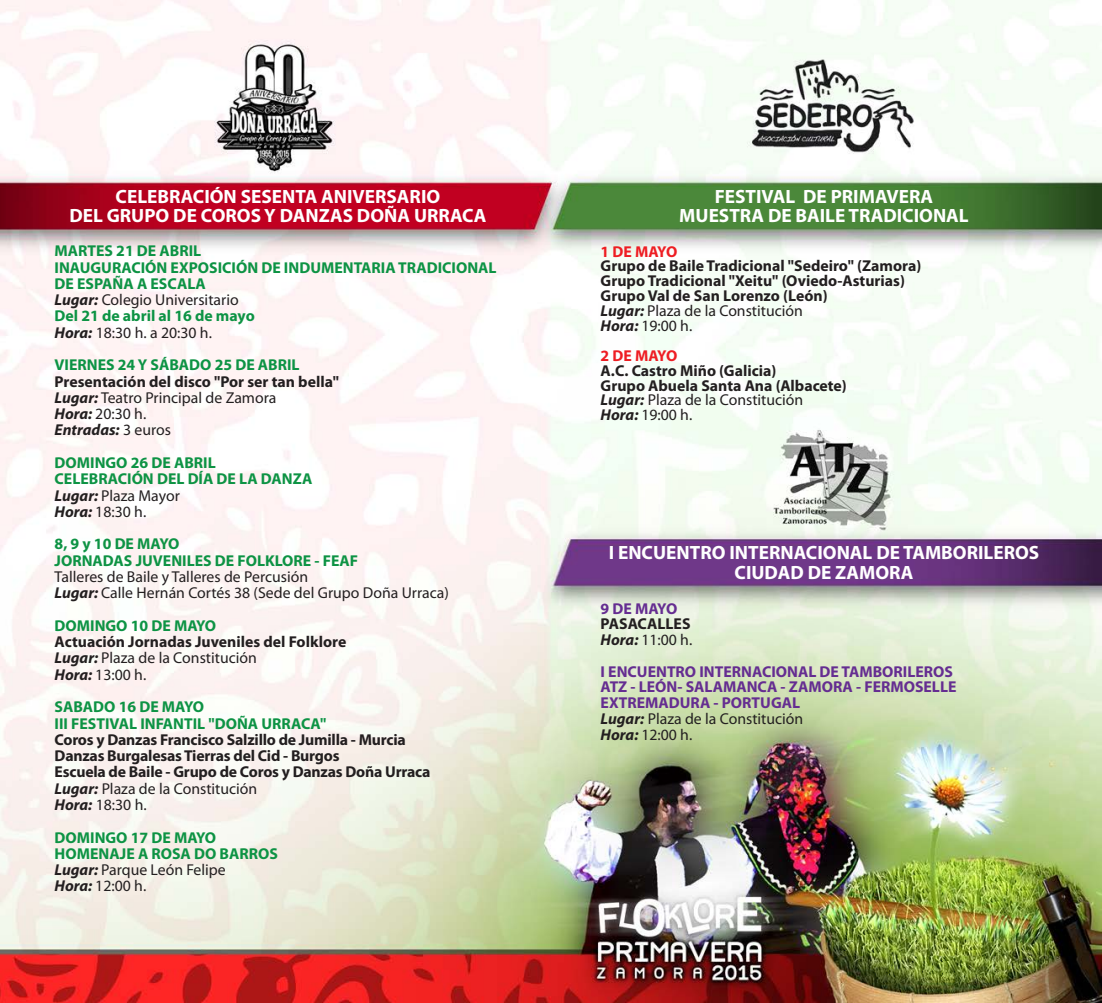
<style>
.page{position:relative;width:1102px;height:1003px;background:#fff}
.page>*{position:absolute;margin:0;border:0;box-sizing:border-box;transform-origin:0 0}
.t1{font:700 19.25px/19.2px "Myriad Pro";color:#fff;text-align:center}
.t2{font:700 15.75px/16.3px "Myriad Pro";color:#231f20}
.t3{font:700 15.75px/16.3px "Myriad Pro";color:#0d9344}
.t4{font:700 15.75px/15.8px "Myriad Pro";color:#652d91}
.t5{font:15.75px/16.3px "Myriad Pro";color:#231f20}
.t6{font:700 15.75px "Myriad Pro";letter-spacing:-.025em;color:#ee1d23}
.s1{font-style:italic;color:#231f20}
.s2{font-weight:400;color:#231f20}
.s3{font-style:italic}
.s4{font-weight:400}
.s5{font-weight:700;font-style:italic}
</style>
<div class="page">
<img style="left:0;top:0;width:1101px;height:1002px">
<p class="t1" style="left:69px;top:186px;width:418px">CELEBRACIÓN SESENTA ANIVERSARIO<br>DEL GRUPO DE COROS Y DANZAS DOÑA URRACA</p>
<p class="t3" style="left:55px;top:242px;width:443px">MARTES 21 DE ABRIL<br>INAUGURACIÓN EXPOSICIÓN DE INDUMENTARIA TRADICIONAL<br>DE ESPAÑA A ESCALA<br><span class="s1">Lugar:</span> <span class="s2">Colegio Universitario<br></span>Del 21 de abril al 16 de mayo<br><span class="s1">Hora:</span> <span class="s2">18:30 h. a 20:30 h.</span></p>
<p class="t3" style="left:55px;top:356px;width:246px">VIERNES 24 Y SÁBADO 25 DE ABRIL</p>
<p class="t2" style="left:55px;top:372px;width:286px">Presentación del disco "Por ser tan bella"<br><span class="s3">Lugar:</span> <span class="s4">Teatro Principal de Zamora<br></span><span class="s3">Hora:</span> <span class="s4">20:30 h.<br></span><span class="s3">Entradas:</span> <span class="s4">3 euros</span></p>
<p class="t3" style="left:55px;top:454px;width:259px">DOMINGO 26 DE ABRIL<br>CELEBRACIÓN DEL DÍA DE LA DANZA<br><span class="s1">Lugar:</span> <span class="s2">Plaza Mayor<br></span><span class="s1">Hora:</span> <span class="s2">18:30 h.</span></p>
<p class="t3" style="left:55px;top:535px;width:305px">8, 9 y 10 DE MAYO<br>JORNADAS JUVENILES DE FOLKLORE - FEAF</p>
<p class="t5" style="left:55px;top:568px;width:396px">Talleres de Baile y Talleres de Percusión<br><span class="s5">Lugar:</span> Calle Hernán Cortés 38 (Sede del Grupo Doña Urraca)</p>
<p class="t3" style="left:55px;top:616px;width:163px">DOMINGO 10 DE MAYO</p>
<p class="t2" style="left:55px;top:633px;width:293px">Actuación Jornadas Juveniles del Folklore<br><span class="s3">Lugar:</span> <span class="s4">Plaza de la Constitución<br></span><span class="s3">Hora:</span> <span class="s4">13:00 h.</span></p>
<p class="t3" style="left:55px;top:698px;width:273px">SABADO 16 DE MAYO<br>III FESTIVAL INFANTIL "DOÑA URRACA"</p>
<p class="t2" style="left:55px;top:730px;width:377px">Coros y Danzas Francisco Salzillo de Jumilla - Murcia Danzas Burgalesas Tierras del Cid - Burgos<br>Escuela de Baile - Grupo de Coros y Danzas Doña Urraca <span class="s3">Lugar:</span> <span class="s4">Plaza de la Constitución<br></span><span class="s3">Hora:</span> <span class="s4">18:30 h.</span></p>
<p class="t3" style="left:55px;top:828px;width:225px">DOMINGO 17 DE MAYO<br>HOMENAJE A ROSA DO BARROS<br><span class="s1">Lugar:</span> <span class="s2">Parque León Felipe<br></span><span class="s1">Hora:</span> <span class="s2">12:00 h.</span></p>
<p class="t1" style="left:679px;top:186px;width:291px">FESTIVAL DE PRIMAVERA<br>MUESTRA DE BAILE TRADICIONAL</p>
<p class="t6" style="left:600px;top:241px;width:78px">1 DE MAYO</p>
<p class="t2" style="left:600px;top:258px;width:322px;line-height:14.9px">Grupo de Baile Tradicional "Sedeiro" (Zamora)<br>Grupo Tradicional "Xeitu" (Oviedo-Asturias)<br>Grupo Val de San Lorenzo (León)<br><span class="s3">Lugar:</span> <span class="s4">Plaza de la Constitución<br></span><span class="s3">Hora:</span> <span class="s4">19:00 h.</span></p>
<p class="t6" style="left:600px;top:345px;width:78px">2 DE MAYO</p>
<p class="t2" style="left:600px;top:362px;width:248px;line-height:14.9px">A.C. Castro Miño (Galicia)<br>Grupo Abuela Santa Ana (Albacete)<br><span class="s3">Lugar:</span> <span class="s4">Plaza de la Constitución<br></span><span class="s3">Hora:</span> <span class="s4">19:00 h.</span></p>
<p class="t1" style="left:608px;top:542px;width:432px">I ENCUENTRO INTERNACIONAL DE TAMBORILEROS<br>CIUDAD DE ZAMORA</p>
<p class="t4" style="left:600px;top:599px;width:78px">9 DE MAYO</p>
<p class="t2" style="left:600px;top:615px;width:93px;line-height:15.8px">PASACALLES<br><span class="s3">Hora:</span> <span class="s4">11:00 h.</span></p>
<p class="t4" style="left:600px;top:662px;width:357px">I ENCUENTRO INTERNACIONAL DE TAMBORILEROS<br>ATZ - LEÓN- SALAMANCA - ZAMORA - FERMOSELLE<br>EXTREMADURA - PORTUGAL<br><span class="s1">Lugar:</span> <span class="s2">Plaza de la Constitución<br></span><span class="s1">Hora:</span> <span class="s2">12:00 h.</span></p>
</div>
